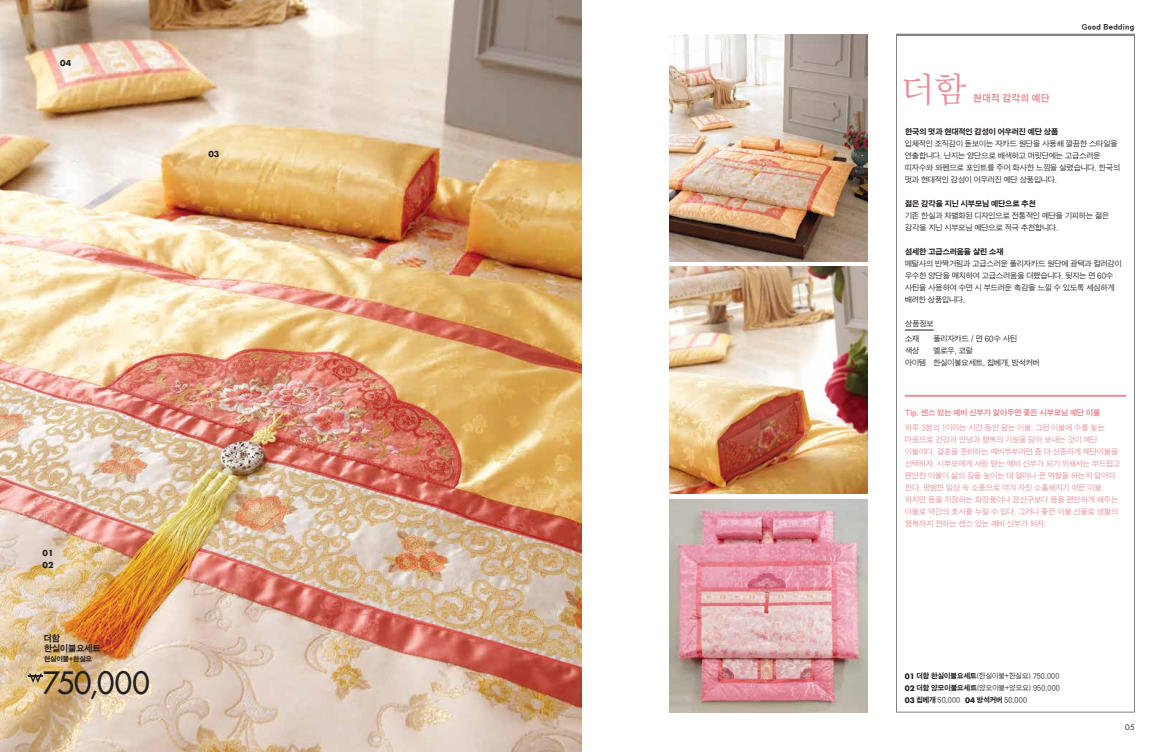
<style>
.page{position:relative;width:1163px;height:752px;background:#fff}
.page>*{position:absolute;margin:0;border:0;box-sizing:border-box;transform-origin:0 0}
.t1{font:36px "SM3 SS Myung Jo 03";color:#e58e96}
.t2{font:30px "Futura";color:#221e1f}
.t3{font:9.8px "SM3 K Gothic";letter-spacing:-.04em;color:#e58e96;scale:.95 1}
.t4{font:9px/10px "SM3 K Gothic";letter-spacing:-.08em;color:#221e1f}
.t5{font:8px/12px "SM3 SJ Gothic 02";letter-spacing:-.09em;color:#221e1f}
.t6{font:8px/12px "SM3 SJ Gothic 02";letter-spacing:-.09em;color:#e58e96}
.t7{font:8px "SM3 K Gothic";letter-spacing:-.09em;color:#221e1f}
.t8{font:8px "SM3 K Gothic";letter-spacing:-.09em;color:#e58e96}
.t9{font:700 8px/12px "Futura";color:#221e1f}
.t10{font:7.5px "SM3 K Gothic";letter-spacing:-.04em;color:#221e1f}
.t11{font:7.5px "Futura";color:#221e1f}
.t12{font:7.3px/12px "SM3 SJ Gothic 02";letter-spacing:-.07em;color:#221e1f;text-align:justify}
.t13{font:7px "SM3 K Gothic";letter-spacing:-.085em;color:#221e1f}
.s1{font-family:"Futura";font-weight:700}
.s2{font-family:"SM3 K Gothic"}
</style>
<div class="page">
<img style="left:0;top:0;width:581px;height:751px">
<svg style="left:904px;top:329px;width:29px;height:1px"></svg>
<hr style="left:896px;top:34px;width:238px;height:2px;background:#808284">
<svg style="left:28px;top:672px;width:15px;height:10px"></svg>
<img style="left:669px;top:266px;width:198px;height:227px">
<img style="left:669px;top:34px;width:198px;height:227px">
<img style="left:669px;top:499px;width:198px;height:212px">
<hr style="left:904px;top:394px;width:221px;height:2px;background:#e58e96">
<p class="t9" style="left:60px;top:57px;width:12px">04</p>
<p class="t9" style="left:208px;top:148px;width:12px">03</p>
<p class="t9" style="left:43px;top:546px;width:12px">01<br>02</p>
<p class="t4" style="left:44px;top:633px;width:59px">더함 한실이불요세트</p>
<p class="t13" style="left:44px;top:655px;width:50px">한실이불+한실요</p>
<h2 class="t2" style="left:43px;top:663px;width:109px">750,000</h2>
<h1 class="t1" style="left:900px;top:71px;width:69px">더함</h1>
<p class="t3" style="left:972px;top:93px;width:82px">현대적 감각의 예단</p>
<p class="t10" style="left:1081px;top:23px;width:54px">Good Bedding</p>
<p class="t7" style="left:904px;top:127px;width:155px">한국의 멋과 현대적인 감성이 어우러진 예단 상품</p>
<p class="t5" style="left:904px;top:138px;width:217px">입체적인 조직감이 돋보이는 자카드 원단을 사용해 깔끔한 스타일을 연출합니다. 난지는 양단으로 배색하고 머릿단에는 고급스러운 띠자수와 와펜으로 포인트를 주어 화사한 느낌을 살렸습니다. 한국의 멋과 현대적인 감성이 어우러진 예단 상품입니다.</p>
<p class="t7" style="left:904px;top:199px;width:133px">젊은 감각을 지닌 시부모님 예단으로 추천</p>
<p class="t5" style="left:904px;top:210px;width:206px">기존 한실과 차별화된 디자인으로 전통적인 예단을 기피하는 젊은 감각을 지닌 시부모님 예단으로 적극 추천합니다.</p>
<p class="t7" style="left:904px;top:247px;width:101px">섬세한 고급스러움을 살린 소재</p>
<p class="t5" style="left:904px;top:258px;width:219px">메탈사의 반짝거림과 고급스러운 폴리자카드 원단에 광택과 컬러감이 우수한 양단을 매치하여 고급스러움을 더했습니다. 뒷지는 면 60수 사틴을 사용하여 수면 시 부드러운 촉감을 느낄 수 있도록 세심하게 배려한 상품입니다.</p>
<p class="t5" style="left:904px;top:316px;width:31px;line-height:14.8px">상품정보 소재</p>
<p class="t5" style="left:932px;top:333px;width:86px">폴리자카드 / 면 60수 사틴</p>
<p class="t5" style="left:904px;top:345px;width:16px">색상</p>
<p class="t5" style="left:904px;top:345px;width:137px;text-indent:28px">옐로우, 코랄<br>아이템 한실이불요세트, 칩베개, 방석커버</p>
<p class="t8" style="left:904px;top:408px;width:197px">Tip. 센스 있는 예비 신부가 알아두면 좋은 시부모님 예단 이불</p>
<p class="t6" style="left:904px;top:421px;width:217px">하루 3분의 1이라는 시간 동안 덮는 이불. 그런 이불에 수를 놓는 마음으로 건강과 안녕과 행복의 기원을 담아 보내는 것이 예단 이불이다. 결혼을 준비하는 예비부부라면 좀 더 신중하게 예단이불을 선택하자. 시부모에게 사랑 받는 예비 신부가 되기 위해서는 부드럽고 편안한 이불이 삶의 질을 높이는 데 얼마나 큰 역할을 하는지 알아야 한다. 평범한 일상 속 소품으로 여겨 자칫 소홀해지기 쉬운 이불. 하지만 몸을 치장하는 화장품이나 장신구보다 몸을 편안하게 해주는 이불로 약간의 호사를 누릴 수 있다. 그러니 좋은 이불 선물로 생활의 행복까지 전하는 센스 있는 예비 신부가 되자.</p>
<p class="t12" style="left:904px;top:670px;width:157px"><span class="s1">01</span> <span class="s2">더함 한실이불요세트</span>(한실이불+한실요) 750,000<br><span class="s1">02</span> <span class="s2">더함 양모이불요세트</span>(양모이불+양모요) 950,000<br><span class="s1">03</span> <span class="s2">칩베개</span> 50,000 <span class="s1">04</span> <span class="s2">방석커버</span> 50,000</p>
<p class="t11" style="left:1124px;top:721px;width:11px">05</p>
</div>
